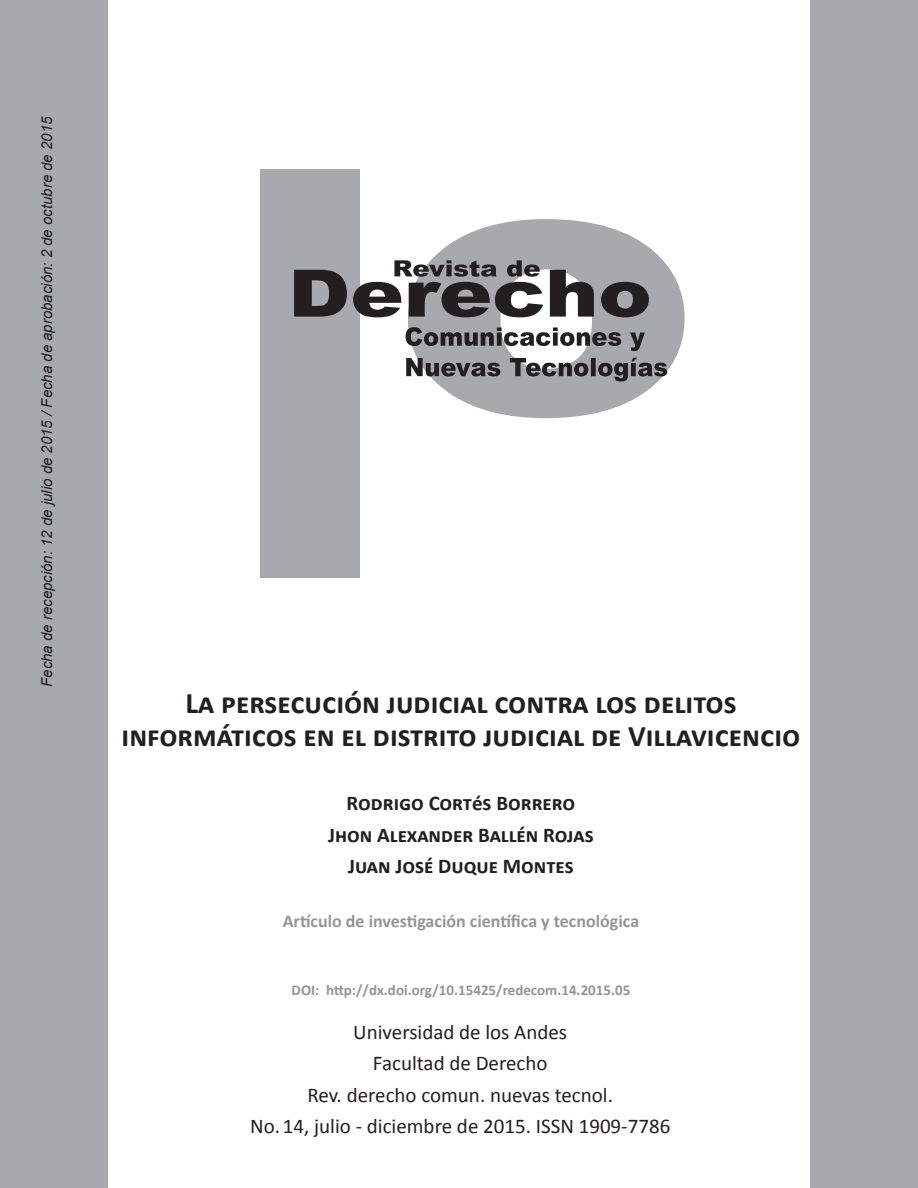
<style>
.page{position:relative;width:918px;height:1188px;background:#fff}
.page>*{position:absolute;margin:0;border:0;box-sizing:border-box;transform-origin:0 0}
.T0{font:700 30px/33px "Calibri";color:#231f20;text-align:center}
.AUTOR{font:21px "Calibri";color:#231f20}
.AUTOR-2{font:700 21px "Calibri";color:#231f20}
.AUTOR-3{font:700 18px "Calibri";color:#939598}
.PIE_FINAL{font:italic 15px "Arial";color:#231f20}
.AUTOR-4{font:700 15px "Calibri";color:#939598}
</style>
<div class="page">
<div style="left:0;top:0;width:108px;height:1188px;background:#a8a9ad"></div>
<div style="left:810px;top:0;width:108px;height:1188px;background:#a8a9ad"></div>
<div style="left:260px;top:169px;width:100px;height:409px;background:#a8a9ad"></div>
<svg style="left:408px;top:219px;width:277px;height:199px;fill:#a8a9ad"></svg>
<svg style="left:294px;top:260px;width:355px;height:57px"></svg>
<svg style="left:406px;top:358px;width:261px;height:24px;background:#7f7e81"></svg>
<svg style="left:406px;top:327px;width:239px;height:24px"></svg>
<p class="PIE_FINAL" style="left:37px;top:687px;width:572px;rotate:-90deg">Fecha de recepción: 12 de julio de 2015 / Fecha de aprobación: 2 de octubre de 2015</p>
<p class="T0" style="left:122px;top:686px;width:680px">La persecución judicial contra los delitos informáticos en el distrito judicial de Villavicencio</p>
<p class="AUTOR-2" style="left:347px;top:790px;width:230px">Rodrigo Cortés Borrero</p>
<p class="AUTOR-2" style="left:328px;top:822px;width:267px">Jhon Alexander Ballén Rojas</p>
<p class="AUTOR-2" style="left:348px;top:853px;width:227px">Juan José Duque Montes</p>
<p class="AUTOR-3" style="left:283px;top:910px;width:358px">Artículo de investigación científica y tecnológica</p>
<p class="AUTOR-4" style="left:292px;top:980px;width:340px">DOI: http://dx.doi.org/10.15425/redecom.14.2015.05</p>
<p class="AUTOR" style="left:353px;top:1019px;width:215px">Universidad de los Andes</p>
<p class="AUTOR" style="left:373px;top:1050px;width:176px">Facultad de Derecho</p>
<p class="AUTOR" style="left:308px;top:1082px;width:307px">Rev. derecho comun. nuevas tecnol.</p>
<p class="AUTOR" style="left:250px;top:1113px;width:422px">No. 14, julio - diciembre de 2015. ISSN 1909-7786</p>
</div>
